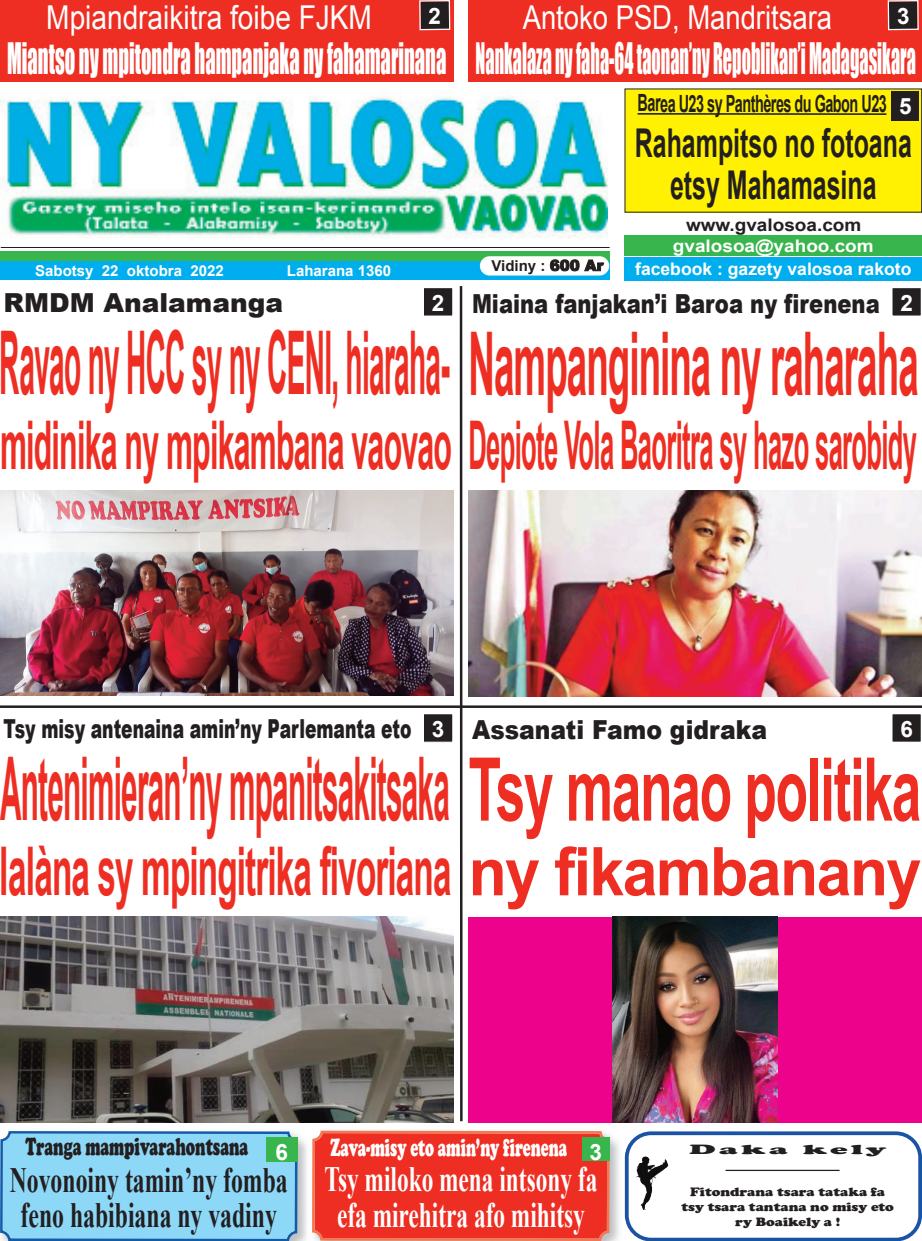
<style>
.page{position:relative;width:922px;height:1241px;background:#fff}
.page>*{position:absolute;margin:0;border:0;box-sizing:border-box;transform-origin:0 0}
.t1{font:700 88px "Arial";letter-spacing:-.025em;color:#ee2e22;scale:.32 1}
.t2{font:700 88px "Arial";letter-spacing:-.025em;color:#ee2e22;scale:.34 1}
.t3{font:700 67.25px "Arial";letter-spacing:-.025em;color:#ee2e22;scale:.45 1}
.t4{font:700 67.25px "Arial";letter-spacing:-.025em;color:#ee2e22;scale:.49 1}
.t5{font:39.88px "Impact";color:#fff;scale:.46 1}
.t6{font:39.88px "Impact";color:#fff;scale:.52 1}
.t7{font:700 39.62px/42px "Arial";color:#231f20;text-align:center;scale:.63 1}
.t8{font:700 35.5px/35.5px "Times New Roman";color:#fff;text-align:center;scale:.66 1}
.t9{font:700 35.5px/35.5px "Times New Roman";color:#231f20;text-align:center;scale:.67 1}
.t10{font:32.88px "Arial";color:#fff;scale:.85 1}
.t11{font:32.88px "Arial";color:#fff;scale:.83 1}
.t12{font:900 26.25px "Arial";color:#231f20;scale:.65 1}
.t13{font:900 26.25px "Arial";color:#231f20;scale:.81 1}
.t14{font:900 26.25px "Arial";color:#231f20;scale:.9 1}
.t15{font:900 26.25px "Arial";color:#231f20}
.t16{font:900 25.5px "Cooper";color:#fff;scale:.58 1}
.t17{font:900 25.5px "Cooper";color:#231f20;scale:.61 1}
.t18{font:700 23.75px "Arial";letter-spacing:-.035em;color:#231f20;scale:.61 1}
.t19{font:700 22.5px "Arial";color:#fff}
.t20{font:700 17.25px "Arial";color:#fff}
.t21{font:700 17.25px "Arial";color:#fff;scale:1.1 1}
.t22{font:700 17.25px "Arial";color:#231f20;scale:1.1 1}
.t23{font:700 15px "Arial";color:#fff}
.t24{font:700 15px "Arial";color:#231f20}
.t25{font:900 13.62px "Cooper";letter-spacing:.1em;color:#231f20;scale:2.44 1}
.t26{font:900 12.5px/15px "Cooper";color:#231f20;text-align:center;scale:1.16 1}
.s1{font-weight:900}
</style>
<div class="page">
<div style="left:624px;top:89px;width:297px;height:123px;background:#fff101"></div>
<hr style="left:637px;top:113px;width:249px;height:2px;background:#231f20">
<div style="left:891px;top:91px;width:27px;height:29px;background:#231f20"></div>
<div style="left:0;top:251px;width:609px;height:18px;background:#38b54c"></div>
<img style="left:0;top:96px;width:607px;height:142px">
<div style="left:0;top:262px;width:609px;height:18px;background:#00aeef"></div>
<hr style="left:1px;top:247px;width:608px;height:1px;background:#231f20">
<div style="left:624px;top:235px;width:297px;height:21px;background:#38b54c"></div>
<div style="left:624px;top:258px;width:297px;height:23px;background:#00aeef"></div>
<div style="left:480px;top:256px;width:129px;height:19px;background:#fff;border-radius:10px"></div>
<div style="left:0;top:0;width:453px;height:82px;background:#ee2e22"></div>
<div style="left:420px;top:1px;width:29px;height:28px;background:#231f20"></div>
<div style="left:419px;top:0;width:31px;height:30px;border:1px solid #fff"></div>
<div style="left:468px;top:0;width:453px;height:82px;background:#ee2e22"></div>
<div style="left:888px;top:1px;width:29px;height:28px;background:#231f20"></div>
<div style="left:887px;top:0;width:31px;height:30px;border:1px solid #fff"></div>
<svg style="left:625px;top:1131px;width:296px;height:109px"></svg>
<img style="left:635px;top:1155px;width:33px;height:55px">
<img style="left:297px;top:1135px;width:323px;height:105px">
<img style="left:624px;top:1156px;width:1px;height:61px">
<svg style="left:313px;top:1130px;width:296px;height:110px;background:#ee3528"></svg>
<div style="left:582px;top:1136px;width:27px;height:24px;background:#38b54c"></div>
<img style="left:306px;top:1135px;width:7px;height:105px">
<img style="left:312px;top:1138px;width:1px;height:94px">
<div style="left:0;top:1131px;width:297px;height:109px;background:#8dd7f7"></div>
<div style="left:266px;top:1137px;width:31px;height:24px;background:#38b54c"></div>
<hr style="left:725px;top:1169px;width:114px;height:1px;background:#231f20">
<hr style="left:459px;top:286px;width:3px;height:834px;background:#231f20">
<div style="left:422px;top:714px;width:31px;height:30px;border:1px solid #fff"></div>
<div style="left:424px;top:714px;width:28px;height:27px;background:#231f20"></div>
<div style="left:422px;top:713px;width:31px;height:29px;border:1px solid #fff"></div>
<img style="left:0;top:916px;width:453px;height:205px">
<div style="left:424px;top:288px;width:28px;height:27px;background:#231f20"></div>
<div style="left:422px;top:287px;width:31px;height:30px;border:1px solid #fff"></div>
<img style="left:0;top:490px;width:453px;height:205px">
<div style="left:892px;top:714px;width:28px;height:27px;background:#231f20"></div>
<div style="left:891px;top:713px;width:30px;height:29px;border:1px solid #fff"></div>
<div style="left:468px;top:916px;width:453px;height:206px;background:#ed028c"></div>
<img style="left:612px;top:916px;width:165px;height:206px">
<div style="left:892px;top:288px;width:28px;height:27px;background:#231f20"></div>
<div style="left:891px;top:287px;width:30px;height:30px;border:1px solid #fff"></div>
<img style="left:468px;top:491px;width:453px;height:205px">
<hr style="left:0;top:705px;width:921px;height:2px;background:#231f20">
<h3 class="t10" style="left:46px;top:5px;width:384px">Mpiandraikitra foibe FJKM</h3>
<h3 class="t11" style="left:522px;top:5px;width:374px">Antoko PSD, Mandritsara</h3>
<h3 class="t6" style="left:7px;top:42px;width:846px">Miantso ny mpitondra hampanjaka ny fahamarinana</h3>
<h3 class="t5" style="left:475px;top:42px;width:958px">Nankalaza ny faha-64 taonan’ny Repoblikan’i Madagasikara</h3>
<h3 class="t18" style="left:637px;top:94px;width:410px">Barea U23 sy Panthères du Gabon U23</h3>
<h3 class="t7" style="left:634px;top:125px;width:441px">Rahampitso no fotoana etsy Mahamasina</h3>
<h3 class="t19" style="left:898px;top:97px;width:14px">5</h3>
<h3 class="t22" style="left:685px;top:218px;width:161px">www.gvalosoa.com</h3>
<h3 class="t21" style="left:672px;top:240px;width:184px">gvalosoa@yahoo.com</h3>
<p class="t23" style="left:35px;top:265px;width:190px">Sabotsy 22 oktobra 2022</p>
<p class="t23" style="left:287px;top:265px;width:106px">Laharana 1360</p>
<p class="t24" style="left:491px;top:260px;width:113px">Vidiny : <span class="s1">600 Ar</span></p>
<h3 class="t20" style="left:635px;top:262px;width:278px">facebook : gazety valosoa rakoto</h3>
<h3 class="t15" style="left:4px;top:293px;width:281px">RMDM Analamanga</h3>
<h1 class="t1" style="left:0;top:330px;width:2870px">Ravao ny HCC sy ny CENI, hiaraha- Nampanginina ny raharaha</h1>
<h3 class="t13" style="left:472px;top:294px;width:505px">Miaina fanjakan’i Baroa ny firenena</h3>
<h3 class="t19" style="left:432px;top:294px;width:14px">2</h3>
<h3 class="t19" style="left:900px;top:294px;width:14px">2</h3>
<h2 class="t3" style="left:0;top:420px;width:2038px">midinika ny mpikambana vaovao Depiote Vola Baoritra sy hazo sarobidy</h2>
<h3 class="t12" style="left:4px;top:719px;width:629px">Tsy misy antenaina amin’ny Parlemanta eto</h3>
<h1 class="t2" style="left:0;top:755px;width:2709px">Antenimieran’ny mpanitsakitsaka Tsy manao politika</h1>
<h3 class="t14" style="left:472px;top:719px;width:329px">Assanati Famo gidraka</h3>
<h3 class="t19" style="left:432px;top:721px;width:14px">38</h3>
<h3 class="t19" style="left:900px;top:720px;width:14px">6</h3>
<h2 class="t4" style="left:0;top:845px;width:1881px">lalàna sy mpingitrika fivoriana ny fikambanany</h2>
<h3 class="t17" style="left:26px;top:1137px;width:431px">Tranga mampivarahontsana <sub>6</sub></h3>
<h3 class="t9" style="left:10px;top:1165px;width:416px">Novonoiny tamin’ny fomba feno habibiana ny vadiny</h3>
<h3 class="t16" style="left:330px;top:1138px;width:469px">Zava-misy eto amin’ny firenena <sub>3</sub></h3>
<h3 class="t8" style="left:324px;top:1165px;width:414px">Tsy miloko mena intsony fa efa mirehitra afo mihitsy</h3>
<p class="t25" style="left:689px;top:1144px;width:82px">Daka kely</p>
<p class="t26" style="left:681px;top:1185px;width:185px">Fitondrana tsara tataka fa tsy tsara tantana no misy eto ry Boaikely a !</p>
</div>
